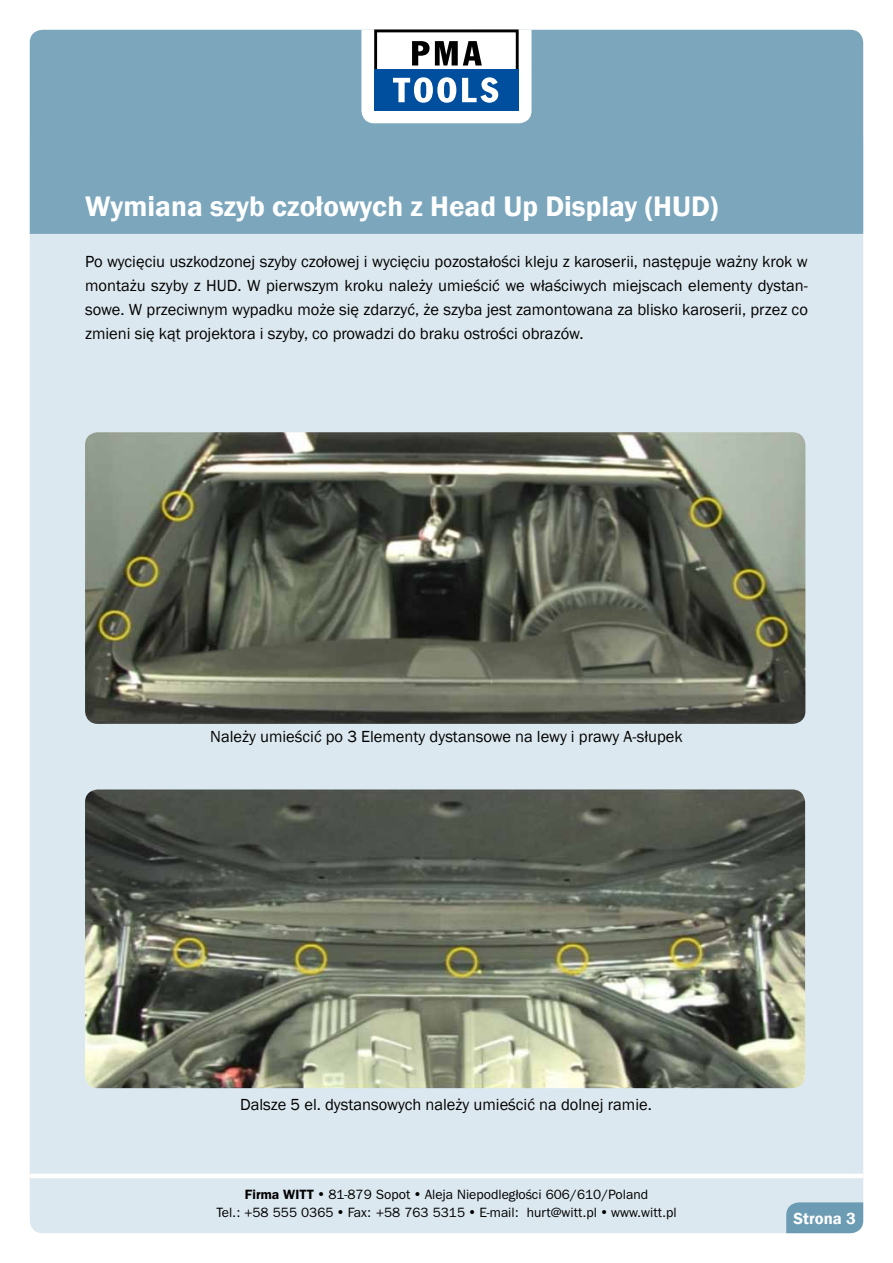
<style>
.page{position:relative;width:893px;height:1263px;background:#fff}
.page>*{position:absolute;margin:0;border:0;box-sizing:border-box;transform-origin:0 0}
.t1{font:600 29.1px "Franklin Gothic";color:#fff}
.t2{font:16.5px/24px "Franklin Gothic";color:#000;text-align:justify}
.t3{font:600 16.5px "Franklin Gothic";color:#fff}
.t4{font:13.5px/18px "ITC Franklin Gothic Std";color:#000;text-align:center}
.s1{font-weight:600}
.s2{font-family:"Franklin Gothic"}
</style>
<div class="page">
<div style="left:30px;top:125px;width:833px;height:1108px;background:#dce8ef;border-radius:13px"></div>
<div style="left:30px;top:30px;width:833px;height:204px;background:#7ba6bc"></div>
<svg style="left:361px;top:30px;width:170px;height:93px"></svg>
<div style="left:786px;top:1202px;width:77px;height:31px;background:#6b9cb3"></div>
<hr style="left:30px;top:1174px;width:833px;height:4px;background:#fff">
<img style="left:85px;top:432px;width:720px;height:292px">
<img style="left:85px;top:789px;width:720px;height:299px">
<h1 class="t1" style="left:85px;top:188px;width:635px">Wymiana szyb czołowych z Head Up Display (HUD)</h1>
<p class="t2" style="left:85px;top:250px;width:724px">Po wycięciu uszkodzonej szyby czołowej i wycięciu pozostałości kleju z karoserii, następuje ważny krok w montażu szyby z HUD. W pierwszym kroku należy umieścić we właściwych miejscach elementy dystan&shy;sowe. W przeciwnym wypadku może się zdarzyć, że szyba jest zamontowana za blisko karoserii, przez co zmieni się kąt projektora i szyby, co prowadzi do braku ostrości obrazów.</p>
<p class="t2" style="left:210px;top:725px;width:474px">Należy umieścić po 3 Elementy dystansowe na lewy i prawy A-słupek</p>
<p class="t2" style="left:240px;top:1093px;width:413px">Dalsze 5 el. dystansowych należy umieścić na dolnej ramie.</p>
<p class="t4" style="left:216px;top:1185px;width:462px"><span class="s1">Firma WITT</span> • 81-879 Sopot • Aleja Niepodległo<span class="s2">ś</span>ci 606/610/Poland<br>Tel.: +58 555 0365 • Fax: +58 763 5315 • E-mail: hurt@witt.pl • www.witt.pl</p>
<p class="t3" style="left:794px;top:1208px;width:64px">Strona 3</p>
</div>
